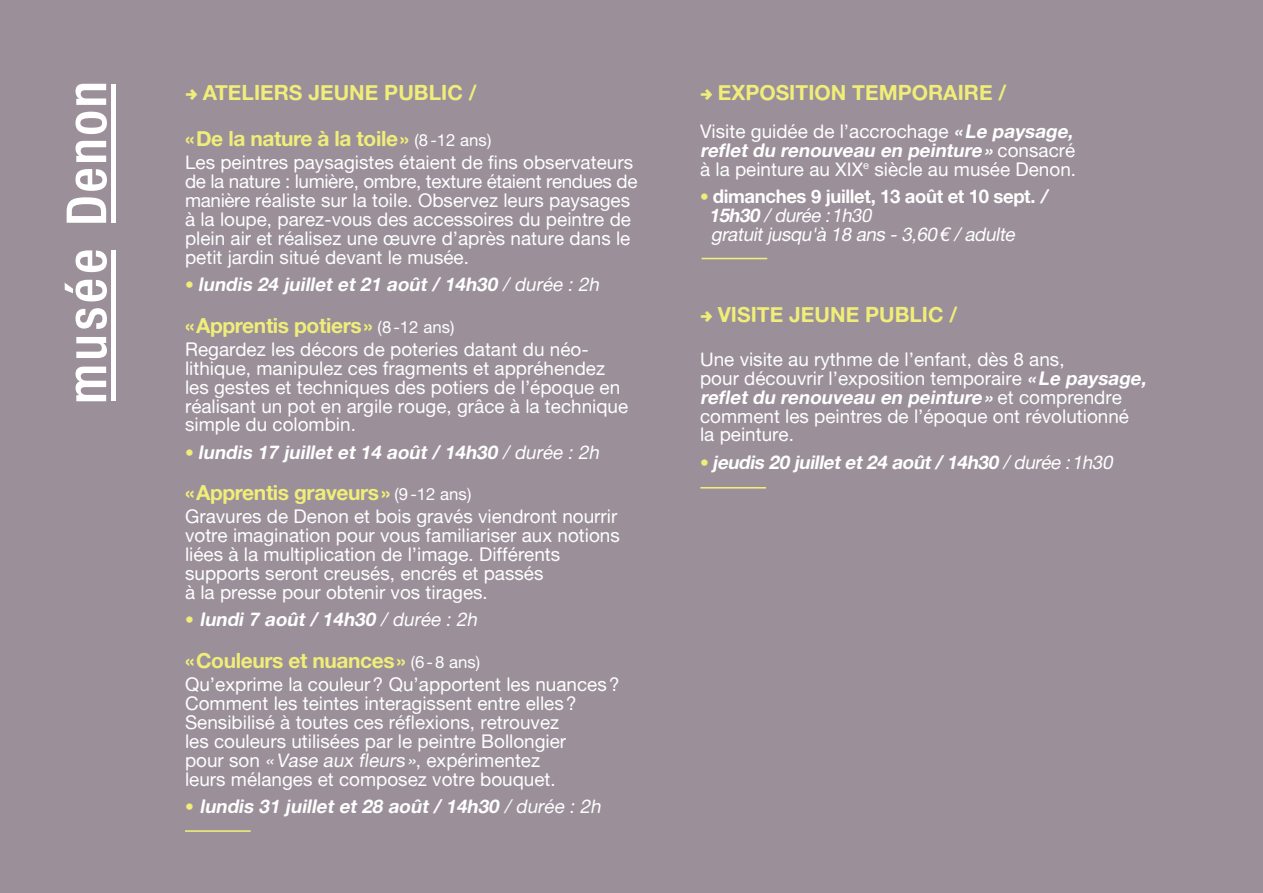
<style>
.page{position:relative;width:1263px;height:893px;background:#9b909a}
.page>*{position:absolute;margin:0;border:0;box-sizing:border-box;transform-origin:0 0}
.t1{font:21px/46.2px "Alte Haas Grotesk Bold";color:#f0ee79}
.t2{font:21px "Alte Haas Grotesk Bold";letter-spacing:-.02em;color:#f0ee79}
.t3{font:18.9px/18.9px "Alte Haas Grotesk";color:#fff}
.t4{font:italic 18.9px "Alte Haas Grotesk Bold";color:#fff}
.t5{font:italic 18.9px/18.9px "Alte Haas Grotesk";color:#fff}
.t6{font:18.9px "Alte Haas Grotesk Bold";letter-spacing:-.02em;color:#fff}
.s1{font-family:"Lasiver";font-weight:700}
.s2{font-family:"Alte Haas Grotesk";font-size:16.8px;color:#fff}
.s3{font-family:"Lasiver";font-weight:700;font-style:normal;font-size:25.2px;color:#f0ee79}
.s4{font-family:"Alte Haas Grotesk"}
.s5{font-family:"Alte Haas Grotesk Bold";font-style:italic}
.s6{font-family:"Alte Haas Grotesk";font-style:normal}
.s7{font-family:"Lasiver";font-weight:700;font-size:25.2px;color:#f0ee79}
.s8{font-style:italic}
.s9{font-family:"Alte Haas Grotesk Bold"}
</style>
<div class="page">
<svg style="left:76px;top:367px;width:30px;height:34px"></svg>
<svg style="left:76px;top:337px;width:31px;height:21px"></svg>
<svg style="left:76px;top:308px;width:31px;height:21px"></svg>
<svg style="left:65px;top:280px;width:42px;height:21px"></svg>
<svg style="left:76px;top:250px;width:31px;height:22px"></svg>
<div style="left:111px;top:84px;width:5px;height:139px;background:#fff"></div>
<div style="left:111px;top:250px;width:5px;height:151px;background:#fff"></div>
<svg style="left:67px;top:197px;width:39px;height:26px"></svg>
<svg style="left:75px;top:169px;width:32px;height:22px"></svg>
<svg style="left:75px;top:141px;width:31px;height:21px"></svg>
<svg style="left:75px;top:112px;width:32px;height:22px"></svg>
<svg style="left:75px;top:84px;width:31px;height:21px"></svg>
<hr style="left:702px;top:258px;width:65px;height:1px;background:#f0ee79">
<hr style="left:185px;top:830px;width:66px;height:2px;background:#f0ee79">
<hr style="left:700px;top:487px;width:66px;height:2px;background:#f0ee79">
<p class="t1" style="left:185px;top:69px;width:308px"><span class="s1">–&gt;</span> ATELIERS JEUNE PUBLIC / «De la nature à la toile» <span class="s2">(8-12 ans)</span></p>
<p class="t3" style="left:185px;top:153px;width:454px">Les peintres paysagistes étaient de fins observateurs de la nature : lumière, ombre, texture étaient rendues de manière réaliste sur la toile. Observez leurs paysages à la loupe, parez-vous des accessoires du peintre de plein air et réalisez une œuvre d’après nature dans le petit jardin situé devant le musée.</p>
<p class="t4" style="left:185px;top:273px;width:419px"><span class="s3">•</span> lundis 24 juillet et 21 août / 14h30 <span class="s4">/ durée : 2h</span></p>
<p class="t2" style="left:185px;top:312px;width:271px">«Apprentis potiers» <span class="s2">(8-12 ans)</span></p>
<p class="t3" style="left:185px;top:339px;width:445px">Regardez les décors de poteries datant du néo&shy;lithique, manipulez ces fragments et appréhendez les gestes et techniques des potiers de l’époque en réalisant un pot en argile rouge, grâce à la technique simple du colombin.</p>
<p class="t4" style="left:185px;top:440px;width:419px"><span class="s3">•</span> lundis 17 juillet et 14 août / 14h30 <span class="s4">/ durée : 2h</span></p>
<p class="t2" style="left:185px;top:480px;width:288px">«Apprentis graveurs» <span class="s2">(9-12 ans)</span></p>
<p class="t3" style="left:185px;top:507px;width:436px">Gravures de Denon et bois gravés viendront nourrir votre imagination pour vous familiariser aux notions liées à la multiplication de l’image. Différents supports seront creusés, encrés et passés<br>à la presse pour obtenir vos tirages.</p>
<p class="t4" style="left:185px;top:608px;width:297px"><span class="s3">•</span> lundi 7 août / 14h30 <span class="s4">/ durée : 2h</span></p>
<p class="t2" style="left:185px;top:647px;width:297px">«Couleurs et nuances» <span class="s2">(6-8 ans)</span></p>
<p class="t3" style="left:185px;top:675px;width:436px">Qu’exprime la couleur? Qu’apportent les nuances?<br>Comment les teintes interagissent entre elles?<br>Sensibilisé à toutes ces réflexions, retrouvez<br>les couleurs utilisées par le peintre Bollongier<br>pour son «Vase aux fleurs», expérimentez<br>leurs mélanges et composez votre bouquet.</p>
<p class="t4" style="left:185px;top:794px;width:421px"><span class="s3">•</span> lundis 31 juillet et 28 août / 14h30 <span class="s4">/ durée : 2h</span></p>
<p class="t1" style="left:700px;top:69px;width:308px"><span class="s1">–&gt;</span> EXPOSITION TEMPORAIRE /</p>
<p class="t3" style="left:700px;top:121px;width:378px">Visite guidée de l’accrochage <span class="s5">«Le paysage,</span></p>
<p class="t4" style="left:700px;top:138px;width:377px">reflet du renouveau en peinture» <span class="s6">c o n s a c r é</span></p>
<p class="t3" style="left:700px;top:159px;width:377px">à la peinture au XIX<sup>e</sup> siècle au musée Denon.</p>
<p class="t6" style="left:700px;top:184px;width:352px"><span class="s7">•</span> dimanches 9 juillet, 13 août et 10 sept. <span class="s8">/</span></p>
<p class="t5" style="left:709px;top:205px;width:311px"><span class="s9">15h30</span> /durée :1h30<br>gratuitjusqu'à 18 ans -3,60€ /adulte</p>
<p class="t1" style="left:700px;top:291px;width:259px"><span class="s1">–&gt;</span> VISITE JEUNE PUBLIC /</p>
<p class="t3" style="left:700px;top:349px;width:451px">Une visite au rythme de l’enfant, dès 8 ans,<br>pour découvrir l’exposition temporaire <span class="s5">«Le paysage,</span></p>
<p class="t4" style="left:700px;top:385px;width:423px">reflet du renouveau en peinture» <span class="s6">e t c o m p r e n d r e</span></p>
<p class="t3" style="left:700px;top:406px;width:430px">comment les peintres de l’époque ont révolutionné la peinture.</p>
<p class="t4" style="left:700px;top:450px;width:418px"><span class="s3">•</span> jeudis 20 juilletet24 août/14h30 <span class="s4">/durée :1h30</span></p>
</div>
